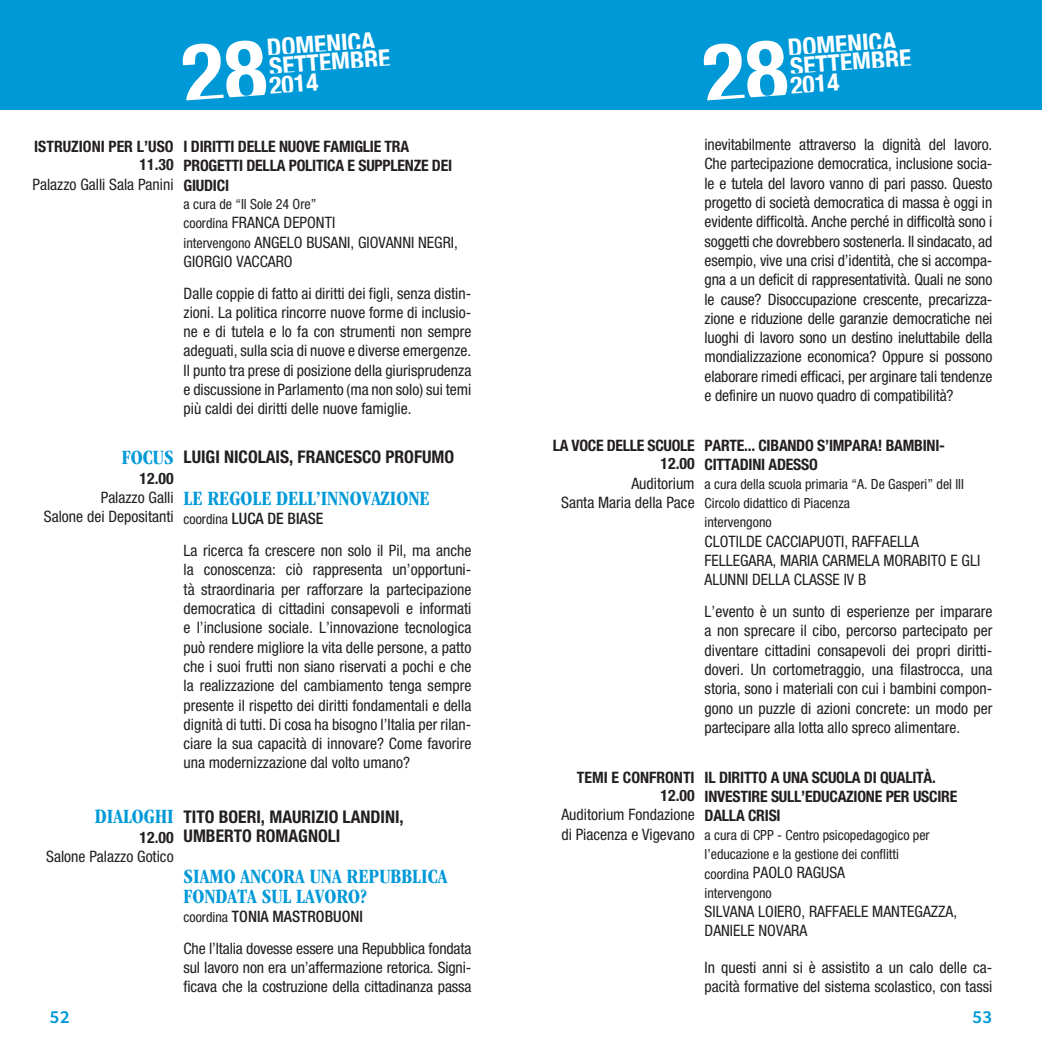
<style>
.page{position:relative;width:1042px;height:1042px;background:#fff}
.page>*{position:absolute;margin:0;border:0;box-sizing:border-box;transform-origin:0 0}
.t1{font:700 condensed 25.38px/18.9px "Helvetica Neue LT Std";color:#fff}
.t2{font:700 condensed 21px/19.2px "ITC Garamond Std";color:#0099d8}
.t3{font:700 condensed 17.5px/19.2px "Helvetica Neue LT Std";color:#231f20}
.t4{font:condensed 15.75px/19.2px "Helvetica Neue LT Std";color:#231f20}
.t5{font:700 condensed 15.75px/19.2px "Helvetica Neue LT Std";letter-spacing:-.015em;color:#231f20;text-align:right}
.t6{font:700 15.75px "British Council Sans";color:#0099d8}
.t7{font:condensed 14px/19.2px "Helvetica Neue LT Std";color:#231f20}
.s1{font-size:14px}
.s2{font-weight:500}
</style>
<div class="page">
<div style="left:0;top:0;width:521px;height:109px;background:#0099d8"></div>
<div style="left:521px;top:0;width:521px;height:109px;background:#0099d8"></div>
<h1 class="t1" style="left:266px;top:38px;width:110px;rotate:-4deg">DOMENICA</h1>
<h1 class="t1" style="left:267px;top:57px;width:124px;rotate:-4deg">SETTEMBRE<br>2014</h1>
<h1 class="t1" style="left:787px;top:38px;width:110px;rotate:-4deg">DOMENICA</h1>
<h1 class="t1" style="left:788px;top:57px;width:124px;rotate:-4deg">SETTEMBRE<br>2014</h1>
<p class="t5" style="left:34px;top:137px;width:141px;line-height:18.4px">ISTRUZIONI PER L’USO<br>11.30</p>
<p class="t4" style="left:33px;top:174px;width:143px">Palazzo Galli Sala Panini</p>
<p class="t5" style="left:184px;top:136px;width:270px;text-align:left">I DIRITTI DELLE NUOVE FAMIGLIE TRA<br>PROGETTI DELLA POLITICA E SUPPLENZE DEI<br>GIUDICI</p>
<p class="t7" style="left:184px;top:194px;width:134px">a cura de “Il Sole 24 Ore”</p>
<p class="t4" style="left:184px;top:213px;width:276px"><span class="s1">coordina</span> FRANCA DEPONTI<br><span class="s1">intervengono</span> ANGELO BUSANI, GIOVANNI NEGRI,<br>GIORGIO VACCARO</p>
<p class="t4" style="left:184px;top:283px;width:289px;text-align:justify">Dalle coppie di fatto ai diritti dei figli, senza distin&shy;zioni. La politica rincorre nuove forme di inclusio&shy;ne e di tutela e lo fa con strumenti non sempre adeguati, sulla scia di nuove e diverse emergenze.<br>Il punto tra prese di posizione della giurisprudenza e discussione in Parlamento (ma non solo) sui temi più caldi dei diritti delle nuove famiglie.</p>
<p class="t4" style="left:704px;top:135px;width:289px;text-align:justify">inevitabilmente attraverso la dignità del lavoro.<br>Che partecipazione democratica, inclusione socia&shy;le e tutela del lavoro vanno di pari passo. Questo progetto di società democratica di massa è oggi in evidente difficoltà. Anche perché in difficoltà sono i soggetti che dovrebbero sostenerla. Il sindacato, ad esempio, vive una crisi d’identità, che si accompa&shy;gna a un deficit di rappresentatività. Quali ne sono le cause? Disoccupazione crescente, precarizza&shy;zione e riduzione delle garanzie democratiche nei luoghi di lavoro sono un destino ineluttabile della mondializzazione economica? Oppure si possono elaborare rimedi efficaci, per arginare tali tendenze e definire un nuovo quadro di compatibilità?</p>
<h2 class="t2" style="left:122px;top:448px;width:53px">FOCUS</h2>
<p class="t5" style="left:140px;top:468px;width:36px">12.00</p>
<p class="t4" style="left:44px;top:487px;width:131px;text-align:right">Palazzo Galli<br>Salone dei Depositanti</p>
<p class="t3" style="left:184px;top:447px;width:272px">LUIGI NICOLAIS, FRANCESCO PROFUMO</p>
<h2 class="t2" style="left:184px;top:489px;width:248px">LE REGOLE DELL’INNOVAZIONE</h2>
<p class="t4" style="left:184px;top:503px;width:289px;line-height:31.7px"><span class="s1">coordina</span> <span class="s2">LUCA DE BIASE<br></span>La ricerca fa crescere non solo il Pil, ma anche</p>
<p class="t4" style="left:184px;top:560px;width:289px;text-align:justify">la conoscenza: ciò rappresenta un’opportuni&shy;tà straordinaria per rafforzare la partecipazione democratica di cittadini consapevoli e informati e l’inclusione sociale. L’innovazione tecnologica può rendere migliore la vita delle persone, a patto che i suoi frutti non siano riservati a pochi e che la realizzazione del cambiamento tenga sempre presente il rispetto dei diritti fondamentali e della dignità di tutti. Di cosa ha bisogno l’Italia per rilan&shy;ciare la sua capacità di innovare? Come favorire una modernizzazione dal volto umano?</p>
<h2 class="t2" style="left:95px;top:807px;width:80px">DIALOGHI</h2>
<p class="t5" style="left:140px;top:827px;width:36px">12.00</p>
<p class="t4" style="left:46px;top:846px;width:129px">Salone Palazzo Gotico</p>
<p class="t3" style="left:184px;top:806px;width:222px">TITO BOERI, MAURIZIO LANDINI,<br>UMBERTO ROMAGNOLI</p>
<h2 class="t2" style="left:184px;top:867px;width:265px">SIAMO ANCORA UNA REPUBBLICA<br>FONDATA SUL LAVORO?</h2>
<p class="t4" style="left:184px;top:900px;width:289px;line-height:31.7px"><span class="s1">coordina</span> <span class="s2">TONIA MASTROBUONI<br></span>Che l’Italia dovesse essere una Repubblica fondata</p>
<p class="t4" style="left:184px;top:958px;width:289px">sul lavoro non era un’affermazione retorica. Signi&shy;ficava che la costruzione della cittadinanza passa</p>
<p class="t5" style="left:553px;top:436px;width:143px;line-height:18.4px">LA VOCE DELLE SCUOLE<br>12.00</p>
<p class="t4" style="left:561px;top:473px;width:135px;text-align:right">Auditorium<br>Santa Maria della Pace</p>
<p class="t5" style="left:704px;top:435px;width:242px;text-align:left">PARTE... CIBANDO S’IMPARA! BAMBINI-<br>CITTADINI ADESSO</p>
<p class="t7" style="left:704px;top:474px;width:261px">a cura della scuola primaria “A. De Gasperi” del III<br>Circolo didattico di Piacenza<br>intervengono</p>
<p class="t4" style="left:704px;top:531px;width:277px">CLOTILDE CACCIAPUOTI, RAFFAELLA<br>FELLEGARA, MARIA CARMELA MORABITO E GLI<br>ALUNNI DELLA CLASSE IV B</p>
<p class="t4" style="left:704px;top:602px;width:289px;text-align:justify">L’evento è un sunto di esperienze per imparare a non sprecare il cibo, percorso partecipato per diventare cittadini consapevoli dei propri diritti&shy;doveri. Un cortometraggio, una filastrocca, una storia, sono i materiali con cui i bambini compon&shy;gono un puzzle di azioni concrete: un modo per partecipare alla lotta allo spreco alimentare.</p>
<p class="t5" style="left:577px;top:768px;width:119px;line-height:18.4px">TEMI E CONFRONTI<br>12.00</p>
<p class="t4" style="left:561px;top:805px;width:135px">Auditorium Fondazione di Piacenza e Vigevano</p>
<p class="t5" style="left:704px;top:767px;width:254px;text-align:left">IL DIRITTO A UNA SCUOLA DI QUALITÀ.<br>INVESTIRE SULL’EDUCAZIONE PER USCIRE<br>DALLA CRISI</p>
<p class="t7" style="left:704px;top:825px;width:227px">a cura di CPP - Centro psicopedagogico per l’educazione e la gestione dei conflitti</p>
<p class="t4" style="left:704px;top:863px;width:142px"><span class="s1">coordina</span> PAOLO RAGUSA</p>
<p class="t7" style="left:704px;top:883px;width:69px">intervengono</p>
<p class="t4" style="left:704px;top:902px;width:254px">SILVANA LOIERO, RAFFAELE MANTEGAZZA,<br>DANIELE NOVARA</p>
<p class="t4" style="left:704px;top:958px;width:289px">In questi anni si è assistito a un calo delle ca&shy;pacità formative del sistema scolastico, con tassi</p>
<p class="t6" style="left:50px;top:1007px;width:22px">52</p>
<p class="t6" style="left:972px;top:1007px;width:22px">53</p>
</div>
